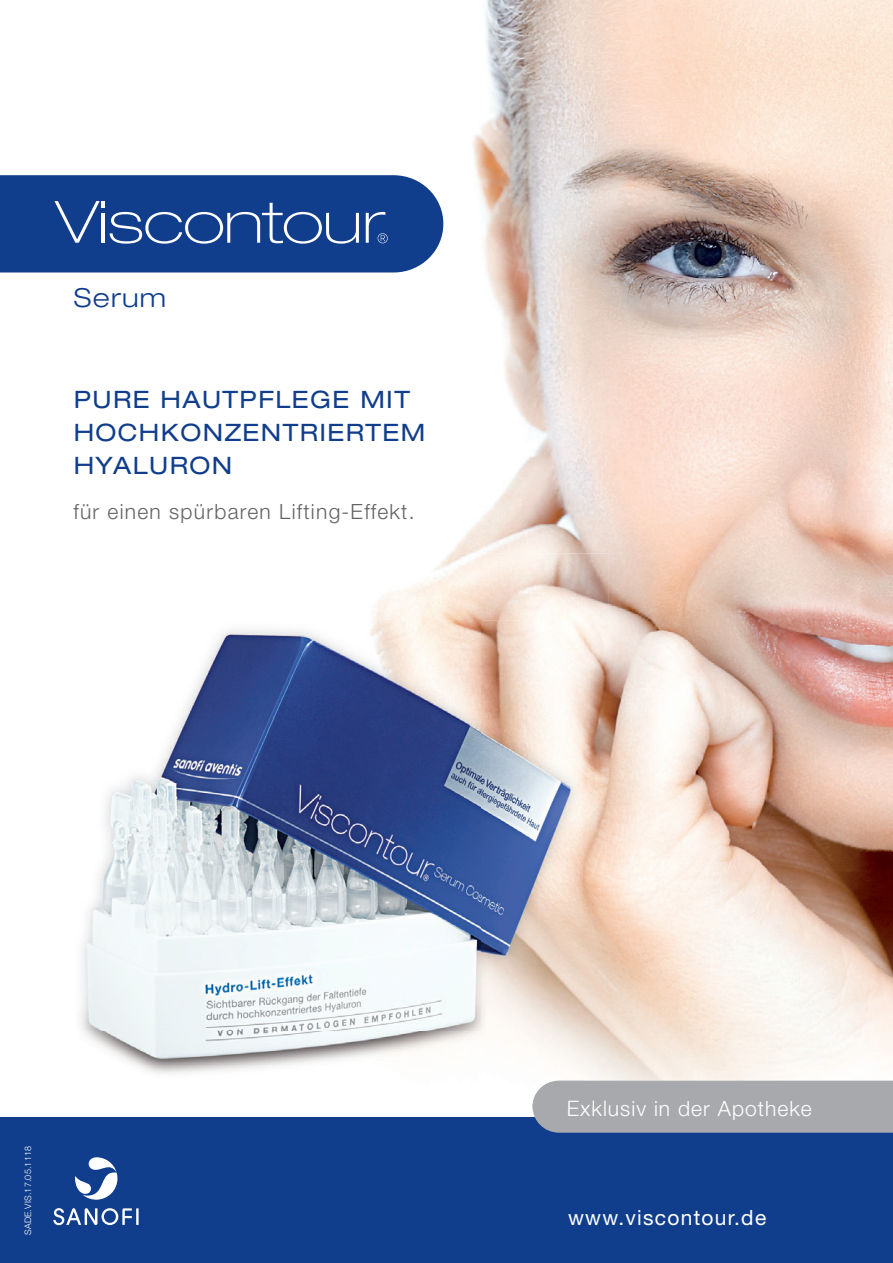
<style>
.page{position:relative;width:893px;height:1263px;background:#fff}
.page>*{position:absolute;margin:0;border:0;box-sizing:border-box;transform-origin:0 0}
.t1{font:300 expanded 26.25px "Helvetica Neue";letter-spacing:.05em;color:#103d8c}
.t2{font:expanded 24px/33px "Helvetica Neue";letter-spacing:.06em;color:#103d8c}
.t3{font:300 21px "Helvetica Neue";letter-spacing:.06em;color:#636366}
.t4{font:300 21px "Helvetica Neue";letter-spacing:.05em;color:#fff}
.t5{font:21px "Helvetica Neue";letter-spacing:.06em;color:#fff}
.t6{font:300 9px "Helvetica Neue";letter-spacing:.02em;color:#fff}
</style>
<div class="page">
<img style="left:1px;top:0;width:892px;height:1081px">
<div style="left:0;top:1117px;width:893px;height:146px;background:#103d8c"></div>
<div style="left:532px;top:1081px;width:361px;height:52px;background:#a8a9ad"></div>
<svg style="left:53px;top:1208px;width:86px;height:17px"></svg>
<svg style="left:75px;top:1157px;width:42px;height:43px"></svg>
<img style="left:14px;top:553px;width:595px;height:100px">
<img style="left:14px;top:653px;width:59px;height:428px">
<img style="left:583px;top:653px;width:26px;height:428px">
<img style="left:532px;top:1081px;width:77px;height:26px">
<img style="left:568px;top:1101px;width:41px;height:6px">
<img style="left:73px;top:621px;width:510px;height:462px">
<img style="left:548px;top:1081px;width:35px;height:2px">
<svg style="left:0;top:175px;width:443px;height:97px;background:#224c94"></svg>
<p class="t1" style="left:74px;top:282px;width:94px">Serum</p>
<p class="t2" style="left:74px;top:382px;width:353px">PURE HAUTPFLEGE MIT<br>HOCHKONZENTRIERTEM<br>HYALURON</p>
<p class="t3" style="left:73px;top:498px;width:343px">für einen spürbaren Lifting-Effekt.</p>
<p class="t6" style="left:23px;top:1235px;width:91px;rotate:-90deg">SADE.VIS.17.05.1118</p>
<p class="t4" style="left:567px;top:1095px;width:247px">Exklusiv in der Apotheke</p>
<p class="t5" style="left:568px;top:1205px;width:200px">www.viscontour.de</p>
</div>
